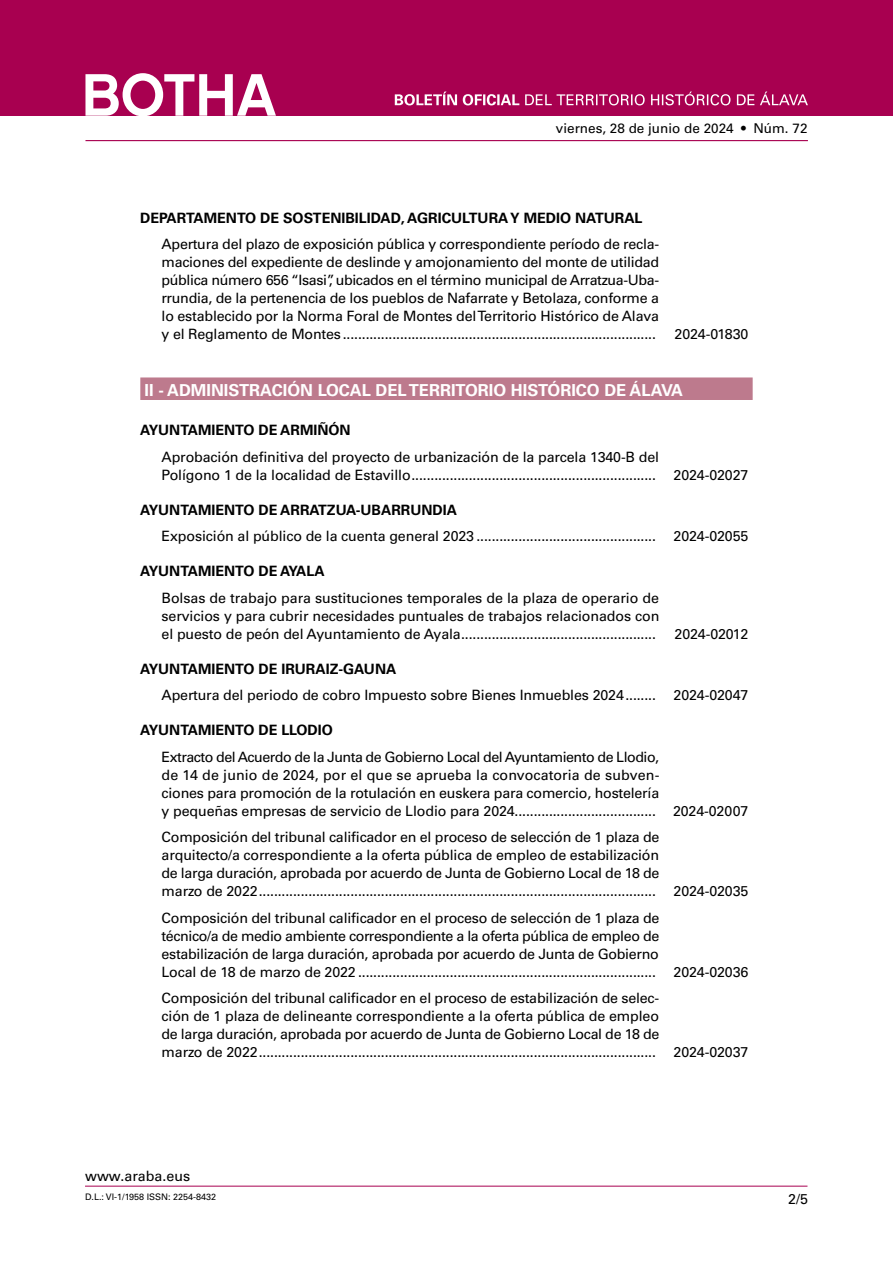
<style>
.page{position:relative;width:893px;height:1263px;background:#fff}
.page>*{position:absolute;margin:0;border:0;box-sizing:border-box;transform-origin:0 0}
.t1{font:700 16.5px "Univers LT Std";color:#fff}
.t2{font:14.25px/18px "Univers LT Std";letter-spacing:-.015em;color:#000}
.t3{font:700 14.25px "Univers LT Std";color:#000}
.t4{font:13.5px "Univers LT Std";color:#000}
.t5{font:9px "Univers LT Std";color:#000}
</style>
<div class="page">
<div style="left:0;top:0;width:893px;height:115px;background:#a80050"></div>
<svg style="left:85px;top:73px;width:191px;height:43px"></svg>
<hr style="left:85px;top:140px;width:723px;height:1px;background:#a80050">
<svg style="left:395px;top:92px;width:413px;height:13px"></svg>
<hr style="left:85px;top:1186px;width:722px;height:1px;background:#a80050">
<div style="left:140px;top:377px;width:613px;height:23px;background:#bd7a8d"></div>
<p class="t4" style="left:556px;top:121px;width:253px">viernes, 28 de junio de 2024 • Núm. 72</p>
<p class="t3" style="left:140px;top:210px;width:504px">DEPARTAMENTO DE SOSTENIBILIDAD, AGRICULTURA Y MEDIO NATURAL</p>
<p class="t2" style="left:162px;top:235px;width:499px;text-align:justify">Apertura del plazo de exposición pública y correspondiente período de recla&shy;maciones del expediente de deslinde y amojonamiento del monte de utilidad pública número 656 “Isasi”, ubicados en el término municipal de Arratzua-Uba&shy;rrundia, de la pertenencia de los pueblos de Nafarrate y Betolaza, conforme a lo establecido por la Norma Foral de Montes del Territorio Histórico de Alava y el Reglamento de Montes..................................................................................</p>
<p class="t2" style="left:675px;top:325px;width:75px">2024-01830</p>
<p class="t1" style="left:145px;top:380px;width:540px">II - ADMINISTRACIÓN LOCAL DEL TERRITORIO HISTÓRICO DE ÁLAVA</p>
<p class="t3" style="left:140px;top:422px;width:212px">AYUNTAMIENTO DE ARMIÑÓN</p>
<p class="t2" style="left:162px;top:447px;width:588px">Aprobación definitiva del proyecto de urbanización de la parcela 1340-B del<br>Polígono 1 de la localidad de Estavillo................................................................ 2024-02027</p>
<p class="t3" style="left:140px;top:501px;width:318px">AYUNTAMIENTO DE ARRATZUA-UBARRUNDIA</p>
<p class="t2" style="left:162px;top:527px;width:588px">Exposición al público de la cuenta general 2023 ............................................... 2024-02055</p>
<p class="t3" style="left:140px;top:563px;width:186px">AYUNTAMIENTO DE AYALA</p>
<p class="t2" style="left:162px;top:589px;width:499px;text-align:justify">Bolsas de trabajo para sustituciones temporales de la plaza de operario de servicios y para cubrir necesidades puntuales de trabajos relacionados con el puesto de peón del Ayuntamiento de Ayala...................................................</p>
<p class="t2" style="left:675px;top:625px;width:75px">2024-02012</p>
<p class="t3" style="left:140px;top:660px;width:258px">AYUNTAMIENTO DE IRURAIZ-GAUNA</p>
<p class="t2" style="left:162px;top:686px;width:588px">Apertura del periodo de cobro Impuesto sobre Bienes Inmuebles 2024........ 2024-02047</p>
<p class="t3" style="left:140px;top:722px;width:194px">AYUNTAMIENTO DE LLODIO</p>
<p class="t2" style="left:162px;top:748px;width:588px">Extracto del Acuerdo de la Junta de Gobierno Local del Ayuntamiento de Llodio,<br>de 14 de junio de 2024, por el que se aprueba la convocatoria de subven-<br>ciones para promoción de la rotulación en euskera para comercio, hostelería<br>y pequeñas empresas de servicio de Llodio para 2024..................................... 2024-02007</p>
<p class="t2" style="left:162px;top:828px;width:588px">Composición del tribunal calificador en el proceso de selección de 1 plaza de<br>arquitecto/a correspondiente a la oferta pública de empleo de estabilización<br>de larga duración, aprobada por acuerdo de Junta de Gobierno Local de 18 de<br>marzo de 2022........................................................................................................ 2024-02035</p>
<p class="t2" style="left:162px;top:909px;width:588px">Composición del tribunal calificador en el proceso de selección de 1 plaza de<br>técnico/a de medio ambiente correspondiente a la oferta pública de empleo de estabilización de larga duración, aprobada por acuerdo de Junta de Gobierno<br>Local de 18 de marzo de 2022 .............................................................................. 2024-02036</p>
<p class="t2" style="left:162px;top:989px;width:588px">Composición del tribunal calificador en el proceso de estabilización de selec-<br>ción de 1 plaza de delineante correspondiente a la oferta pública de empleo<br>de larga duración, aprobada por acuerdo de Junta de Gobierno Local de 18 de<br>marzo de 2022........................................................................................................ 2024-02037</p>
<p class="t2" style="left:85px;top:1167px;width:107px">www.araba.eus</p>
<p class="t5" style="left:85px;top:1192px;width:133px">D.L.: VI-1/1958 ISSN: 2254-8432</p>
<p class="t2" style="left:788px;top:1190px;width:21px">2/5</p>
</div>
